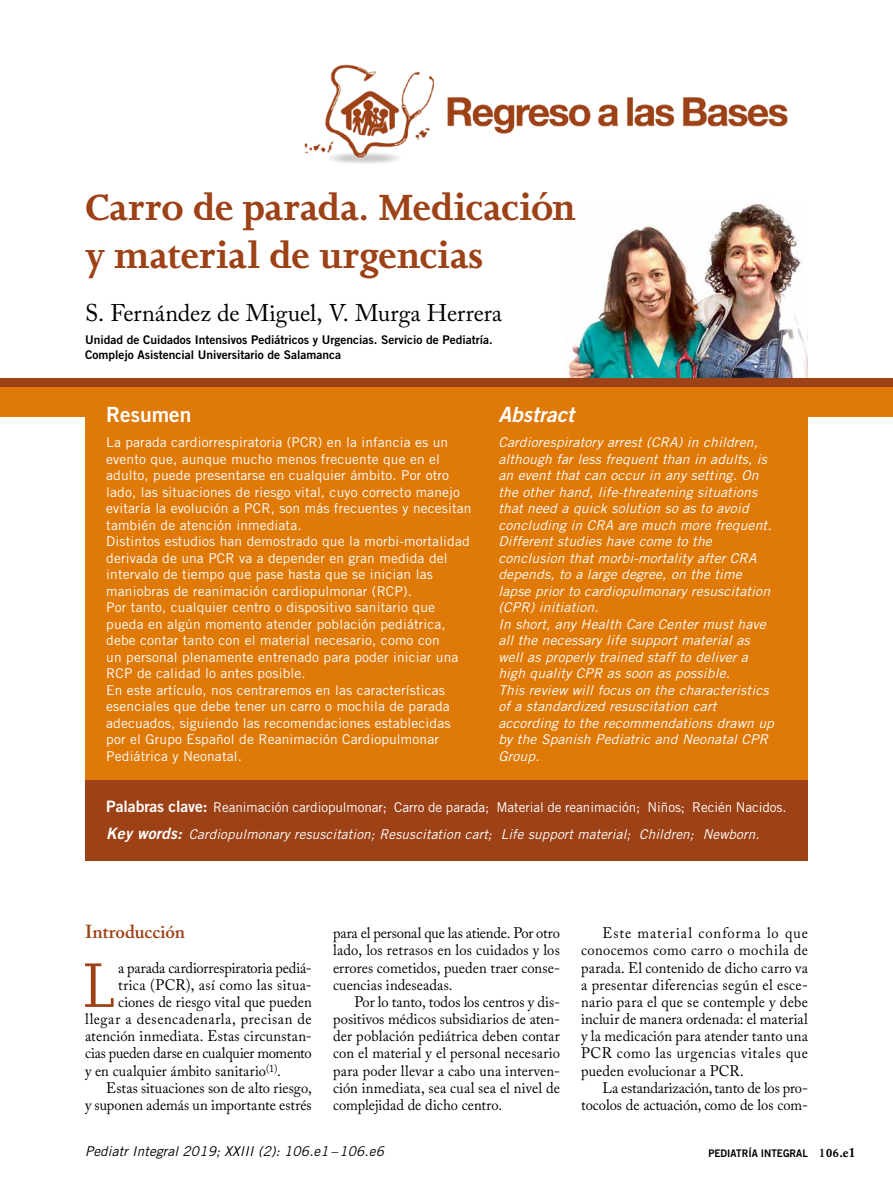
<style>
.page{position:relative;width:893px;height:1191px;background:#fff}
.page>*{position:absolute;margin:0;border:0;box-sizing:border-box;transform-origin:0 0}
.t1{font:72.6px "Joanna MT Std";color:#9d4116;scale:.95 1}
.t2{font:700 42px/48px "Joanna MT Std";letter-spacing:-.005em;color:#9d4116}
.t3{font:24px "Adobe Caslon Pro";letter-spacing:-.005em;color:#000}
.t4{font:italic 21px "Trade Gothic Bold Two";color:#fff}
.t5{font:21px "Trade Gothic Bold Two";color:#fff}
.t6{font:600 18.75px "Adobe Caslon Pro";letter-spacing:-.005em;color:#9d4116}
.t7{font:15.3px/17.1px "Adobe Caslon Pro";letter-spacing:.005em;color:#000;text-align:justify;scale:.95 1}
.t8{font:15.3px "Adobe Caslon Pro";letter-spacing:-.015em;color:#000;scale:.95 1}
.t9{font:15.3px "Adobe Caslon Pro";letter-spacing:.035em;color:#000;scale:.95 1}
.t10{font:15.3px "Adobe Caslon Pro";letter-spacing:.03em;color:#000;scale:.95 1}
.t11{font:13.5px/16.5px "Trade Gothic";letter-spacing:.01em;color:#fff}
.t12{font:italic 13.5px/16.5px "Trade Gothic";letter-spacing:.01em;color:#fff}
.t13{font:italic 13.5px "Trade Gothic";letter-spacing:.01em;color:#000}
.t14{font:12px/15px "Trade Gothic Bold Two";color:#000}
.t15{font:10.5px "Trade Gothic Bold Two";color:#000;scale:.95 1}
.s1{font-weight:600}
.s2{font-family:"Trade Gothic Bold Two";font-style:normal;font-size:15.75px}
.s3{font-style:normal}
.s4{font-family:"Trade Gothic Bold Two";font-size:15.75px}
.s5{font-family:"Joanna MT Std";font-weight:700;font-size:13.5px}
.s6{font-family:"Adobe Caslon Pro";font-weight:700;font-size:13.5px}
</style>
<div class="page">
<img style="left:568px;top:204px;width:239px;height:174px">
<img style="left:304px;top:64px;width:484px;height:100px">
<div style="left:85px;top:387px;width:723px;height:403px;background:#df7908"></div>
<div style="left:0;top:387px;width:113px;height:30px;background:#df7908"></div>
<div style="left:784px;top:387px;width:109px;height:30px;background:#df7908"></div>
<div style="left:0;top:378px;width:893px;height:9px;background:#9d4116"></div>
<div style="left:85px;top:780px;width:723px;height:81px;background:#9d4116"></div>
<h2 class="t2" style="left:85px;top:184px;width:492px">Carro de parada<span class="s1">.</span> Medicación y material de urgencias</h2>
<h3 class="t3" style="left:85px;top:298px;width:419px">S. Fernández de Miguel, V. Murga Herrera</h3>
<p class="t14" style="left:85px;top:332px;width:409px">Unidad de Cuidados Intensivos Pediátricos y Urgencias. Servicio de Pediatría.<br>Complejo Asistencial Universitario de Salamanca</p>
<h3 class="t4" style="left:498px;top:401px;width:77px">Abstract</h3>
<p class="t12" style="left:498px;top:434px;width:277px">Cardiorespiratory arrest (CRA) in children, although far less frequent than in adults, is an event that can occur in any setting. On the other hand, life-threatening situations that need a quick solution so as to avoid concluding in CRA are much more frequent.<br>Different studies have come to the conclusion that morbi-mortality after CRA depends, to a large degree, on the time lapse prior to cardiopulmonary resuscitation (CPR) initiation.<br>In short, any Health Care Center must have all the necessary life support material as well as properly trained staff to deliver a high quality CPR as soon as possible.<br>This review will focus on the characteristics of a standardized resuscitation cart according to the recommendations drawn up by the Spanish Pediatric and Neonatal CPR Group.</p>
<p class="t12" style="left:106px;top:794px;width:682px;line-height:26.5px"><span class="s2">Palabras clave:</span> <span class="s3">Reanimación cardiopulmonar; Carro de parada; Material de reanimación; Niños; Recién Nacidos.<br></span><span class="s4">Key words:</span> Cardiopulmonary resuscitation; Resuscitation cart; Life support material; Children; Newborn.</p>
<h3 class="t5" style="left:106px;top:401px;width:87px">Resumen</h3>
<p class="t11" style="left:106px;top:434px;width:367px">La parada cardiorrespiratoria (PCR) en la infancia es un evento que, aunque mucho menos frecuente que en el adulto, puede presentarse en cualquier ámbito. Por otro lado, las situaciones de riesgo vital, cuyo correcto manejo evitaría la evolución a PCR, son más frecuentes y necesitan también de atención inmediata.<br>Distintos estudios han demostrado que la morbi-mortalidad derivada de una PCR va a depender en gran medida del intervalo de tiempo que pase hasta que se inician las maniobras de reanimación cardiopulmonar (RCP).<br>Por tanto, cualquier centro o dispositivo sanitario que pueda en algún momento atender población pediátrica, debe contar tanto con el material necesario, como con<br>un personal plenamente entrenado para poder iniciar una RCP de calidad lo antes posible.<br>En este artículo, nos centraremos en las características esenciales que debe tener un carro o mochila de parada adecuados, siguiendo las recomendaciones establecidas por el Grupo Español de Reanimación Cardiopulmonar Pediátrica y Neonatal.</p>
<h3 class="t6" style="left:85px;top:920px;width:101px">Introducción</h3>
<h1 class="t1" style="left:83px;top:946px;width:35px">L</h1>
<p class="t7" style="left:118px;top:958px;width:205px">a parada cardiorrespiratoria pediá-</p>
<p class="t10" style="left:118px;top:975px;width:205px">trica (PCR), así como las situa-</p>
<p class="t7" style="left:118px;top:993px;width:205px">ciones de riesgo vital que pueden</p>
<p class="t9" style="left:85px;top:1009px;width:240px">llegar a desencadenarla, precisan de</p>
<p class="t7" style="left:85px;top:1027px;width:240px">atención inmediata. Estas circunstan-</p>
<p class="t8" style="left:85px;top:1044px;width:240px">cias pueden darse en cualquier momento</p>
<p class="t7" style="left:85px;top:1061px;width:208px">y en cualquier ámbito sanitario<sup>(1)</sup>.</p>
<p class="t7" style="left:106px;top:1079px;width:218px">Estas situaciones son de alto riesgo,</p>
<p class="t7" style="left:85px;top:1096px;width:240px">y suponen además un importante estrés</p>
<p class="t7" style="left:333px;top:924px;width:240px">para el personal que las atiende. Por otro lado, los retrasos en los cuidados y los errores cometidos, pueden traer conse&shy;cuencias indeseadas.</p>
<p class="t7" style="left:333px;top:993px;width:240px;text-indent:21px">Por lo tanto, todos los centros y dis&shy;positivos médicos subsidiarios de aten&shy;der población pediátrica deben contar con el material y el personal necesario para poder llevar a cabo una interven&shy;ción inmediata, sea cual sea el nivel de complejidad de dicho centro.</p>
<p class="t13" style="left:85px;top:1143px;width:300px">Pediatr Integral 2019; XXIII (2): 106.e1–106.e6</p>
<p class="t7" style="left:581px;top:924px;width:240px;text-indent:21px">Este material conforma lo que conocemos como carro o mochila de parada. El contenido de dicho carro va a presentar diferencias según el esce&shy;nario para el que se contemple y debe incluir de manera ordenada: el material y la medicación para atender tanto una PCR como las urgencias vitales que pueden evolucionar a PCR.</p>
<p class="t7" style="left:581px;top:1079px;width:240px;text-align:right">La estandarización, tanto de los pro&shy;tocolos de actuación, como de los com-</p>
<p class="t15" style="left:708px;top:1146px;width:156px">PEDIATRÍA INTEGRAL <span class="s5">106</span><span class="s6">.e1</span></p>
</div>
